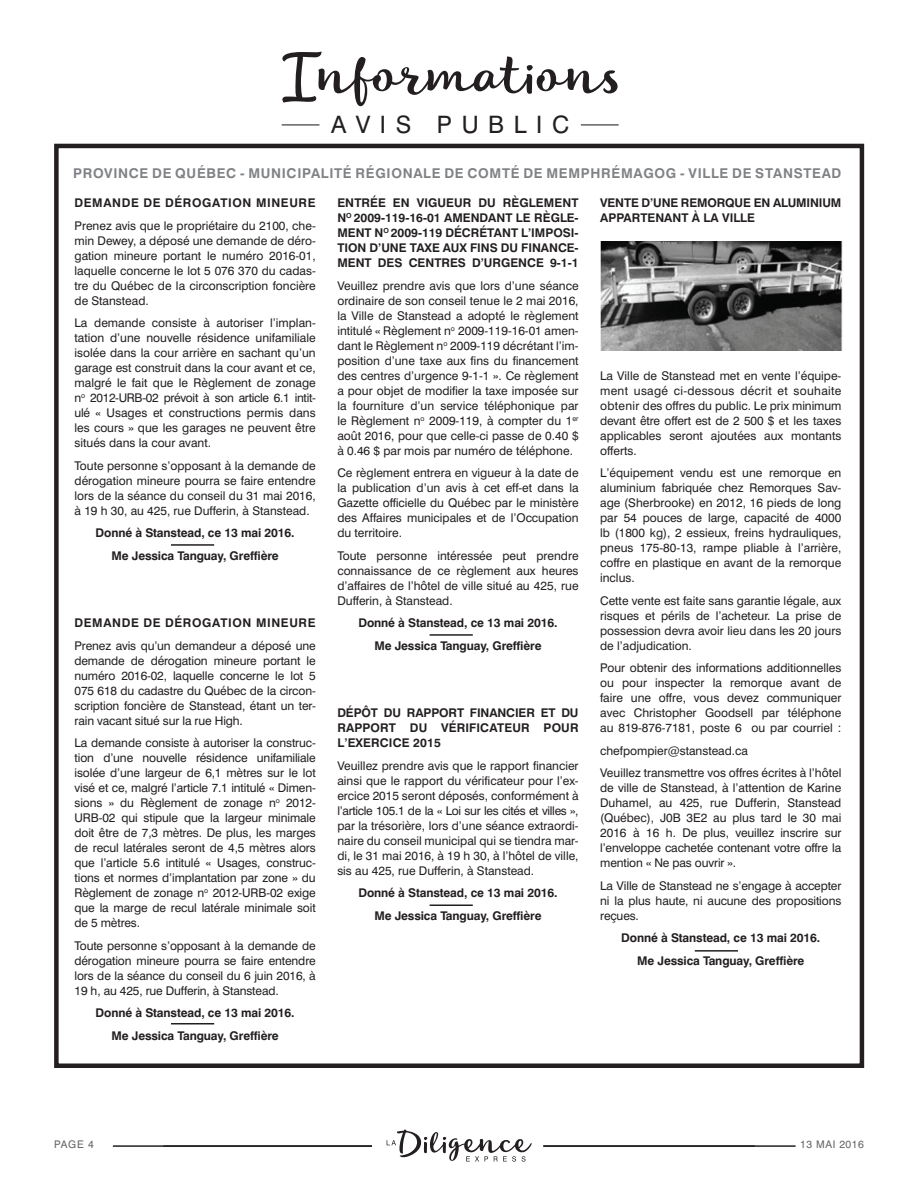
<style>
.page{position:relative;width:918px;height:1188px;background:#fff}
.page>*{position:absolute;margin:0;border:0;box-sizing:border-box;transform-origin:0 0}
.t1{font:54px "Lifehack";color:#231f20}
.t2{font:24px "Swiss 721 BT";letter-spacing:.4em;color:#231f20}
.Texte_courant{font:700 13.5px "Swiss 721 BT";letter-spacing:.05em;color:#808285}
.Texte_courant-2{font:12px/15px "Swiss 721 BT";color:#231f20;text-align:justify}
.Texte_courant-3{font:700 12px/15px "Swiss 721 BT";letter-spacing:-.01em;color:#231f20;text-align:justify}
.Texte_courant-4{font:700 12px "Swiss 721 BT";letter-spacing:.05em;color:#231f20}
.Texte_courant-5{font:10.5px "Swiss 721 BT";letter-spacing:.05em;color:#636366}
</style>
<div class="page">
<div style="left:54px;top:144px;width:810px;height:924px;border:4px solid #231f20"></div>
<hr style="left:113px;top:1145px;width:642px;height:2px;background:#231f20">
<hr style="left:163px;top:1145px;width:633px;height:2px;background:#231f20">
<div style="left:372px;top:1126px;width:170px;height:41px;background:#fff"></div>
<svg style="left:386px;top:1129px;width:146px;height:33px"></svg>
<hr style="left:581px;top:124px;width:38px;height:2px;background:#636366">
<hr style="left:282px;top:124px;width:38px;height:2px;background:#636366">
<hr style="left:171px;top:544px;width:43px;height:2px;background:#231f20">
<hr style="left:171px;top:1023px;width:43px;height:1px;background:#231f20">
<hr style="left:430px;top:634px;width:43px;height:2px;background:#231f20">
<hr style="left:430px;top:904px;width:43px;height:2px;background:#231f20">
<hr style="left:695px;top:950px;width:43px;height:2px;background:#231f20">
<img style="left:600px;top:242px;width:243px;height:108px">
<p class="t1" style="left:282px;top:36px;width:343px">Informations</p>
<p class="t2" style="left:331px;top:110px;width:239px">AVIS PUBLIC</p>
<p class="Texte_courant" style="left:73px;top:165px;width:770px">PROVINCE DE QUÉBEC - MUNICIPALITÉ RÉGIONALE DE COMTÉ DE MEMPHRÉMAGOG - VILLE DE STANSTEAD</p>
<p class="Texte_courant-4" style="left:75px;top:195px;width:243px">DEMANDE DE DÉROGATION MINEURE</p>
<p class="Texte_courant-2" style="left:75px;top:218px;width:243px">Prenez avis que le propriétaire du 2100, che&shy;min Dewey, a déposé une demande de déro&shy;gation mineure portant le numéro 2016-01, laquelle concerne le lot 5 076 370 du cadas&shy;tre du Québec de la circonscription foncière de Stanstead.</p>
<p class="Texte_courant-2" style="left:75px;top:315px;width:243px">La demande consiste à autoriser l’implan&shy;tation d’une nouvelle résidence unifamiliale isolée dans la cour arrière en sachant qu’un garage est construit dans la cour avant et ce, malgré le fait que le Règlement de zonage n<sup>o</sup> 2012-URB-02 prévoit à son article 6.1 intit&shy;ulé « Usages et constructions permis dans les cours » que les garages ne peuvent être situés dans la cour avant.</p>
<p class="Texte_courant-2" style="left:75px;top:458px;width:243px">Toute personne s’opposant à la demande de dérogation mineure pourra se faire entendre lors de la séance du conseil du 31 mai 2016, à 19 h 30, au 425, rue Dufferin, à Stanstead.</p>
<p class="Texte_courant-3" style="left:96px;top:525px;width:201px">Donné à Stanstead, ce 13 mai 2016.</p>
<p class="Texte_courant-3" style="left:112px;top:548px;width:169px">Me Jessica Tanguay, Greffière</p>
<p class="Texte_courant-4" style="left:75px;top:615px;width:243px">DEMANDE DE DÉROGATION MINEURE</p>
<p class="Texte_courant-2" style="left:75px;top:638px;width:243px">Prenez avis qu’un demandeur a déposé une demande de dérogation mineure portant le numéro 2016-02, laquelle concerne le lot 5<br>075 618 du cadastre du Québec de la circon&shy;scription foncière de Stanstead, étant un ter&shy;rain vacant situé sur la rue High.</p>
<p class="Texte_courant-2" style="left:75px;top:735px;width:243px">La demande consiste à autoriser la construc&shy;tion d’une nouvelle résidence unifamiliale isolée d’une largeur de 6,1 mètres sur le lot visé et ce, malgré l’article 7.1 intitulé « Dimen&shy;sions » du Règlement de zonage n<sup>o</sup> 2012- URB-02 qui stipule que la largeur minimale doit être de 7,3 mètres. De plus, les marges de recul latérales seront de 4,5 mètres alors que l’article 5.6 intitulé « Usages, construc&shy;tions et normes d’implantation par zone » du Règlement de zonage n<sup>o</sup> 2012-URB-02 exige que la marge de recul latérale minimale soit de 5 mètres.</p>
<p class="Texte_courant-2" style="left:75px;top:938px;width:243px">Toute personne s’opposant à la demande de dérogation mineure pourra se faire entendre lors de la séance du conseil du 6 juin 2016, à 19 h, au 425, rue Dufferin, à Stanstead.</p>
<p class="Texte_courant-3" style="left:96px;top:1005px;width:201px">Donné à Stanstead, ce 13 mai 2016.</p>
<p class="Texte_courant-3" style="left:112px;top:1028px;width:169px">Me Jessica Tanguay, Greffière</p>
<p class="Texte_courant-3" style="left:337px;top:195px;width:243px">ENTRÉE EN VIGUEUR DU RÈGLEMENT N<sup>O</sup> 2009-119-16-01 AMENDANT LE RÈGLE-MENT N<sup>O</sup> 2009-119 DÉCRÉTANT L’IMPOSI-TION D’UNE TAXE AUX FINS DU FINANCE-MENT DES CENTRES D’URGENCE 9-1-1</p>
<p class="Texte_courant-2" style="left:337px;top:278px;width:243px">Veuillez prendre avis que lors d’une séance ordinaire de son conseil tenue le 2 mai 2016, la Ville de Stanstead a adopté le règlement intitulé « Règlement n<sup>o</sup> 2009-119-16-01 amen&shy;dant le Règlement n<sup>o</sup> 2009-119 décrétant l’im&shy;position d’une taxe aux fins du financement des centres d’urgence 9-1-1 ». Ce règlement a pour objet de modifier la taxe imposée sur la fourniture d’un service téléphonique par le Règlement n<sup>o</sup> 2009-119, à compter du 1<sup>er </sup>août 2016, pour que celle-ci passe de 0.40 $ à 0.46 $ par mois par numéro de téléphone.</p>
<p class="Texte_courant-2" style="left:337px;top:465px;width:243px">Ce règlement entrera en vigueur à la date de la publication d’un avis à cet eff-et dans la Gazette officielle du Québec par le ministère des Affaires municipales et de l’Occupation du territoire.</p>
<p class="Texte_courant-2" style="left:337px;top:548px;width:243px">Toute personne intéressée peut prendre connaissance de ce règlement aux heures d’affaires de l’hôtel de ville situé au 425, rue Dufferin, à Stanstead.</p>
<p class="Texte_courant-3" style="left:358px;top:615px;width:201px">Donné à Stanstead, ce 13 mai 2016.</p>
<p class="Texte_courant-3" style="left:374px;top:638px;width:169px">Me Jessica Tanguay, Greffière</p>
<p class="Texte_courant-3" style="left:337px;top:705px;width:243px">DÉPÔT DU RAPPORT FINANCIER ET DU RAPPORT DU VÉRIFICATEUR POUR L’EXERCICE 2015</p>
<p class="Texte_courant-2" style="left:337px;top:758px;width:243px">Veuillez prendre avis que le rapport financier ainsi que le rapport du vérificateur pour l’ex&shy;ercice 2015 seront déposés, conformément à l’article 105.1 de la « Loi sur les cités et villes », par la trésorière, lors d’une séance extraordi&shy;naire du conseil municipal qui se tiendra mar&shy;di, le 31 mai 2016, à 19 h 30, à l’hôtel de ville, sis au 425, rue Dufferin, à Stanstead.</p>
<p class="Texte_courant-3" style="left:358px;top:885px;width:201px">Donné à Stanstead, ce 13 mai 2016.</p>
<p class="Texte_courant-3" style="left:374px;top:908px;width:169px">Me Jessica Tanguay, Greffière</p>
<p class="Texte_courant-3" style="left:600px;top:195px;width:243px">VENTE D’UNE REMORQUE EN ALUMINIUM<br>APPARTENANT À LA VILLE</p>
<p class="Texte_courant-2" style="left:600px;top:368px;width:243px">La Ville de Stanstead met en vente l’équipe&shy;ment usagé ci-dessous décrit et souhaite obtenir des offres du public. Le prix minimum devant être offert est de 2 500 $ et les taxes applicables seront ajoutées aux montants offerts.</p>
<p class="Texte_courant-2" style="left:600px;top:465px;width:243px">L’équipement vendu est une remorque en aluminium fabriquée chez Remorques Sav&shy;age (Sherbrooke) en 2012, 16 pieds de long par 54 pouces de large, capacité de 4000 lb (1800 kg), 2 essieux, freins hydrauliques, pneus 175-80-13, rampe pliable à l’arrière, coffre en plastique en avant de la remorque inclus.</p>
<p class="Texte_courant-2" style="left:600px;top:593px;width:243px">Cette vente est faite sans garantie légale, aux risques et périls de l’acheteur. La prise de possession devra avoir lieu dans les 20 jours de l’adjudication.</p>
<p class="Texte_courant-2" style="left:600px;top:660px;width:243px">Pour obtenir des informations additionnelles ou pour inspecter la remorque avant de faire une offre, vous devez communiquer avec Christopher Goodsell par téléphone au 819-876-7181, poste 6 ou par courriel :</p>
<p class="Texte_courant-2" style="left:600px;top:743px;width:149px">chefpompier@stanstead.ca</p>
<p class="Texte_courant-2" style="left:600px;top:765px;width:243px">Veuillez transmettre vos offres écrites à l’hôtel de ville de Stanstead, à l’attention de Karine Duhamel, au 425, rue Dufferin, Stanstead (Québec), J0B 3E2 au plus tard le 30 mai 2016 à 16 h. De plus, veuillez inscrire sur l’enveloppe cachetée contenant votre offre la mention « Ne pas ouvrir ».</p>
<p class="Texte_courant-2" style="left:600px;top:878px;width:243px">La Ville de Stanstead ne s’engage à accepter ni la plus haute, ni aucune des propositions reçues.</p>
<p class="Texte_courant-3" style="left:621px;top:930px;width:201px">Donné à Stanstead, ce 13 mai 2016.</p>
<p class="Texte_courant-3" style="left:637px;top:953px;width:169px">Me Jessica Tanguay, Greffière</p>
<p class="Texte_courant-5" style="left:54px;top:1138px;width:41px">PAGE 4</p>
<p class="Texte_courant-5" style="left:800px;top:1138px;width:65px">13 MAI 2016</p>
</div>
